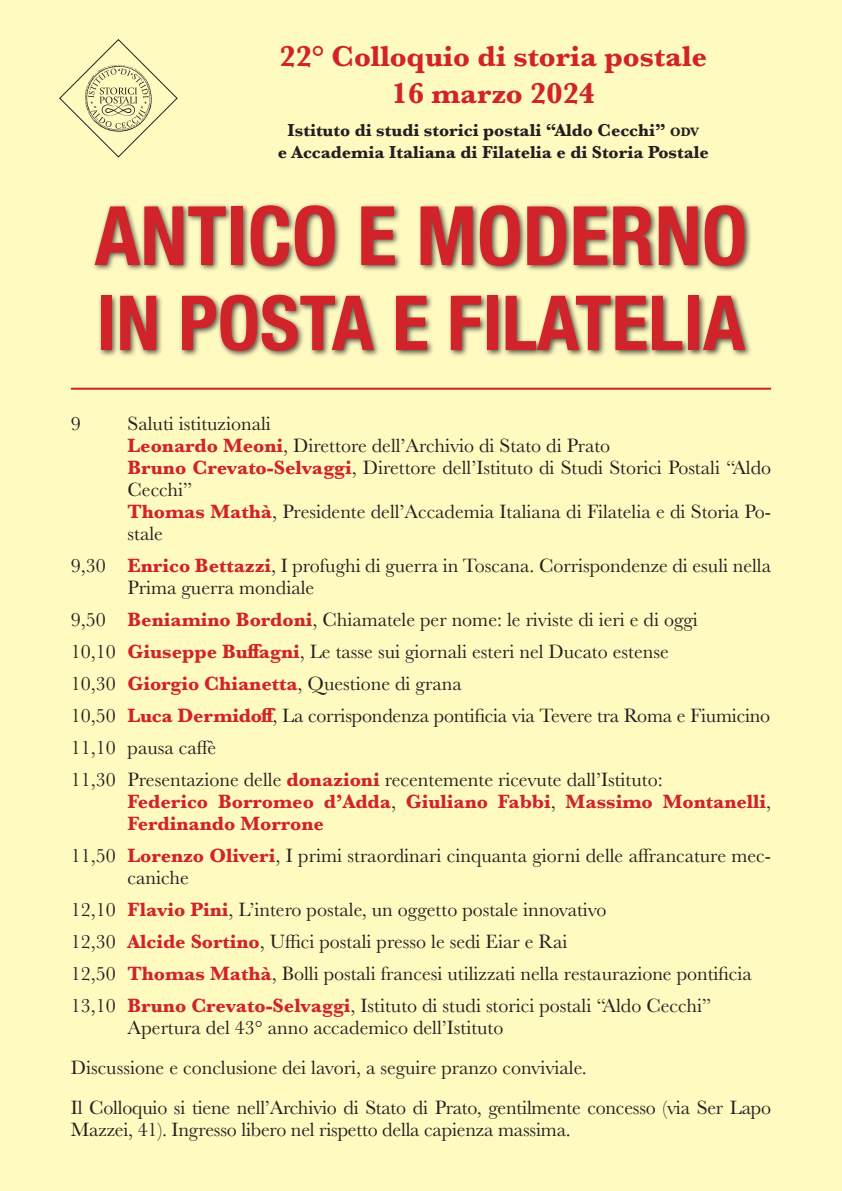
<style>
.page{position:relative;width:842px;height:1191px;background:#fffac0}
.page>*{position:absolute;margin:0;border:0;box-sizing:border-box;transform-origin:0 0}
.t1{font:700 condensed 82px "Helvetica Neue";color:#d1232a}
.t2{font:700 condensed 76px "Helvetica Neue";color:#d1232a}
.t3{font:700 30px "Baskerville";color:#d1232a}
.t4{font:20px/22px "Baskerville";color:#231f20}
.t5{font:700 20px/22px "Baskerville";color:#d1232a}
.t6{font:700 18px "Baskerville";color:#231f20}
.s1{font-size:12.6px}
.s2{font-weight:700;color:#d1232a}
.s3{font-weight:400;color:#231f20}
</style>
<div class="page">
<hr style="left:71px;top:388px;width:700px;height:2px;background:#d1232a">
<svg style="left:59px;top:39px;width:118px;height:118px"></svg>
<div style="left:91px;top:202px;width:661px;height:156px;background:#231f20;opacity:.75"></div>
<p class="t3" style="left:280px;top:35px;width:429px">22° Colloquio di storia postale</p>
<p class="t3" style="left:391px;top:72px;width:205px">16 marzo 2024</p>
<p class="t6" style="left:288px;top:118px;width:413px">Istituto di studi storici postali “Aldo Cecchi” <span class="s1">odv</span></p>
<p class="t6" style="left:278px;top:140px;width:433px">e Accademia Italiana di Filatelia e di Storia Postale</p>
<p class="t1" style="left:95px;top:168px;width:654px">ANTICO E MODERNO</p>
<p class="t2" style="left:97px;top:260px;width:650px">IN POSTA E FILATELIA</p>
<p class="t4" style="left:71px;top:413px;width:11px">9</p>
<p class="t4" style="left:128px;top:413px;width:145px">Saluti istituzionali</p>
<p class="t4" style="left:128px;top:435px;width:484px"><span class="s2">Leonardo Meoni</span>, Direttore dell’Archivio di Stato di Prato</p>
<p class="t4" style="left:128px;top:457px;width:645px"><span class="s2">Bruno Crevato-Selvaggi</span>, Direttore dell’Istituto di Studi Storici Postali “Aldo<br>Cecchi”</p>
<p class="t4" style="left:128px;top:501px;width:645px"><span class="s2">Thomas Mathà</span>, Presidente dell’Accademia Italiana di Filatelia e di Storia Po&shy;stale</p>
<p class="t4" style="left:128px;top:555px;width:645px;text-indent:-57px">9,30 <span class="s2">Enrico Bettazzi</span>, I profughi di guerra in Toscana. Corrispondenze di esuli nella<br>Prima guerra mondiale</p>
<p class="t4" style="left:71px;top:609px;width:628px">9,50 <span class="s2">Beniamino Bordoni</span>, Chiamatele per nome: le riviste di ieri e di oggi</p>
<p class="t4" style="left:71px;top:641px;width:599px">10,10 <span class="s2">Giuseppe Buffagni</span>, Le tasse sui giornali esteri nel Ducato estense</p>
<p class="t4" style="left:71px;top:673px;width:393px">10,30 <span class="s2">Giorgio Chianetta</span>, Questione di grana</p>
<p class="t4" style="left:71px;top:705px;width:701px">10,50 <span class="s2">Luca Dermidoff</span>, La corrispondenza pontificia via Tevere tra Roma e Fiumicino</p>
<p class="t4" style="left:71px;top:737px;width:147px">11,10 pausa caffè</p>
<p class="t4" style="left:71px;top:769px;width:593px">11,30 Presentazione delle <span class="s2">donazioni</span> recentemente ricevute dall’Istituto:</p>
<p class="t5" style="left:128px;top:791px;width:645px">Federico Borromeo d’Adda<span class="s3">,</span> Giuliano Fabbi<span class="s3">,</span> Massimo Montanelli<span class="s3">,<br></span>Ferdinando Morrone</p>
<p class="t4" style="left:128px;top:845px;width:645px;text-indent:-57px">11,50 <span class="s2">Lorenzo Oliveri</span>, I primi straordinari cinquanta giorni delle affrancature mec&shy;caniche</p>
<p class="t4" style="left:71px;top:899px;width:537px">12,10 <span class="s2">Flavio Pini</span>, L’intero postale, un oggetto postale innovativo</p>
<p class="t4" style="left:71px;top:931px;width:498px">12,30 <span class="s2">Alcide Sortino</span>, Uffici postali presso le sedi Eiar e Rai</p>
<p class="t4" style="left:71px;top:963px;width:682px">12,50 <span class="s2">Thomas Mathà</span>, Bolli postali francesi utilizzati nella restaurazione pontificia</p>
<p class="t4" style="left:71px;top:995px;width:642px">13,10 <span class="s2">Bruno Crevato-Selvaggi</span>, Istituto di studi storici postali “Aldo Cecchi”</p>
<p class="t4" style="left:128px;top:1017px;width:377px">Apertura del 43° anno accademico dell’Istituto</p>
<p class="t4" style="left:71px;top:1057px;width:517px">Discussione e conclusione dei lavori, a seguire pranzo conviviale.</p>
<p class="t4" style="left:71px;top:1097px;width:702px">Il Colloquio si tiene nell’Archivio di Stato di Prato, gentilmente concesso (via Ser Lapo<br>Mazzei, 41). Ingresso libero nel rispetto della capienza massima.</p>
</div>
